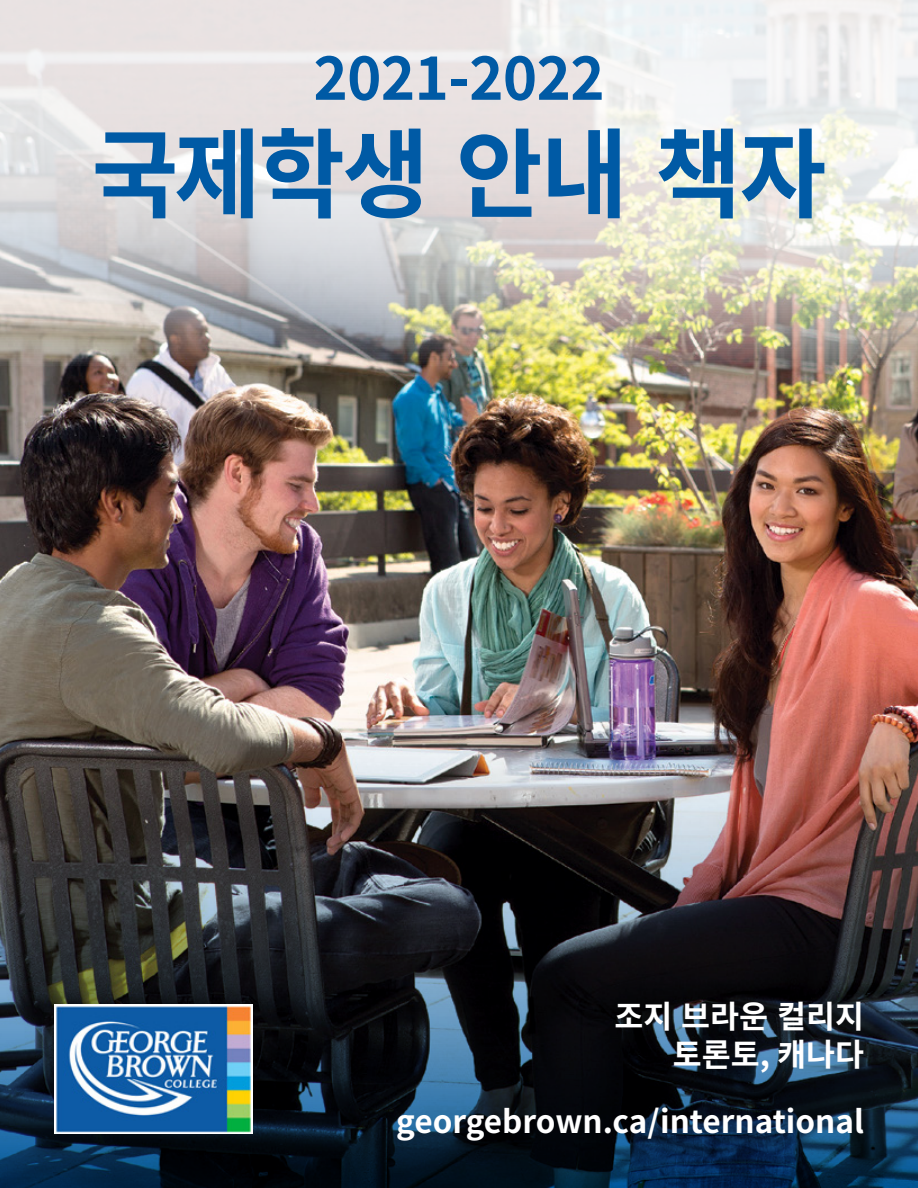
<style>
.page{position:relative;width:918px;height:1188px;background:#fff}
.page>*{position:absolute;margin:0;border:0;box-sizing:border-box;transform-origin:0 0}
.Title-50-blue{font:700 97.5px "Source Han Sans KR";letter-spacing:-.03em;color:#005aa5}
.Title-50-blue-2{font:700 60px "Source Han Sans KR";letter-spacing:-.01em;color:#005aa5}
.Title-21-white{font:700 31.5px/37.5px "Source Han Sans KR";color:#fff;text-align:right}
</style>
<div class="page">
<img style="left:0;top:366px;width:918px;height:343px">
<img style="left:0;top:709px;width:918px;height:479px">
<img style="left:0;top:0;width:918px;height:366px">
<img style="left:54px;top:1004px;width:199px;height:130px">
<p class="Title-50-blue-2" style="left:313px;top:44px;width:293px">2021-2022</p>
<p class="Title-50-blue" style="left:92px;top:119px;width:736px">국제학생 안내 책자</p>
<p class="Title-21-white" style="left:615px;top:999px;width:251px">조지 브라운 컬리지 토론토, 캐나다</p>
<p class="Title-21-white" style="left:396px;top:1103px;width:469px">georgebrown.ca/international</p>
</div>
